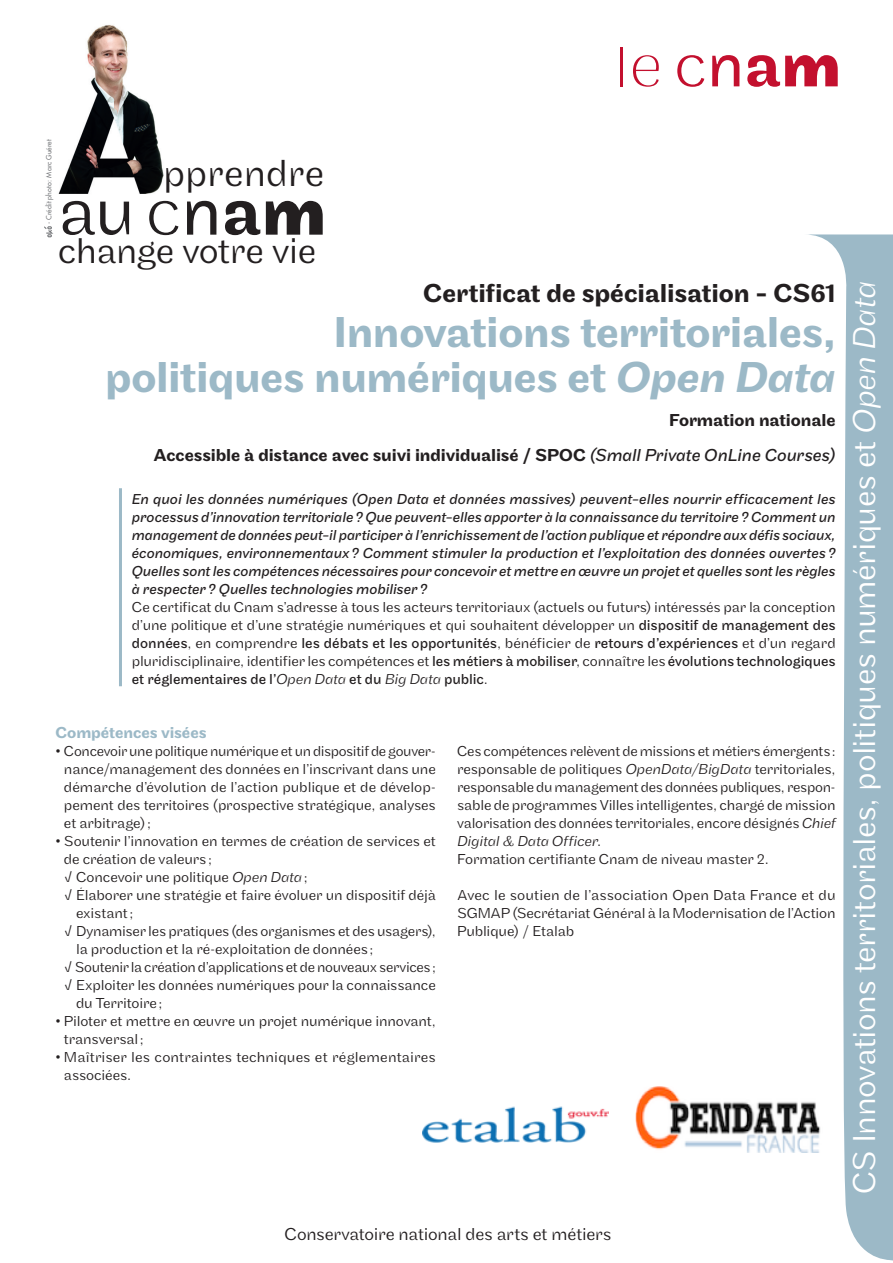
<style>
.page{position:relative;width:893px;height:1263px;background:#fff}
.page>*{position:absolute;margin:0;border:0;box-sizing:border-box;transform-origin:0 0}
.t1{font:300 71.4px "Maple";color:#231f20}
.t2{font:500 45px "Maple";letter-spacing:-.01em;color:#9cb9c7}
.t3{font:300 39.3px "Maple";letter-spacing:.005em;color:#231f20}
.t4{font:300 37.35px "Maple";letter-spacing:-.015em;color:#231f20}
.t5{font:300 33px "Maple";letter-spacing:-.015em;color:#fff}
.t6{font:500 27px "Maple";letter-spacing:-.005em;color:#231f20}
.t7{font:500 18px "Maple";letter-spacing:-.005em;color:#231f20}
.Texte_courant{font:300 18px "Maple";letter-spacing:-.01em;color:#231f20}
.Texte_courant-2{font:500 16.5px "Maple";letter-spacing:-.005em;color:#9cb9c7}
.Texte_courant-3{font:300 15px/18px "Maple";letter-spacing:-.01em;color:#231f20}
.Texte_courant-4{font:italic 15px/18px "Maple";letter-spacing:-.005em;color:#231f20;text-align:justify}
.Texte_courant-5{font:300 15px/18px "Maple";letter-spacing:.01em;color:#231f20}
.t8{font:500 7.05px "Futura Std";letter-spacing:.015em;color:#76787b}
.s1{font-style:italic}
.s2{font-weight:400;font-style:italic}
.s3{font-weight:400}
</style>
<div class="page">
<svg style="left:804px;top:234px;width:89px;height:1027px;fill:#9cb9c7"></svg>
<img style="left:58px;top:25px;width:109px;height:176px">
<svg style="left:149px;top:201px;width:29px;height:34px"></svg>
<svg style="left:187px;top:201px;width:29px;height:34px"></svg>
<svg style="left:266px;top:201px;width:57px;height:34px"></svg>
<svg style="left:225px;top:201px;width:35px;height:34px"></svg>
<svg style="left:633px;top:55px;width:26px;height:32px"></svg>
<hr style="left:621px;top:47px;width:2px;height:39px;background:#c3102e">
<svg style="left:677px;top:55px;width:27px;height:32px"></svg>
<svg style="left:712px;top:55px;width:27px;height:31px"></svg>
<svg style="left:747px;top:55px;width:91px;height:32px"></svg>
<svg style="left:44px;top:226px;width:9px;height:11px"></svg>
<hr style="left:119px;top:488px;width:3px;height:198px;background:#9cb9c7">
<img style="left:422px;top:1106px;width:186px;height:37px">
<img style="left:635px;top:1086px;width:201px;height:66px">
<p class="t8" style="left:45px;top:224px;width:86px;rotate:-90deg">- Crédit photo : Marc Guéret</p>
<p class="t1" style="left:58px;top:170px;width:79px">au</p>
<p class="t3" style="left:163px;top:150px;width:163px">pprendre</p>
<p class="t4" style="left:58px;top:230px;width:260px">change votre vie</p>
<p class="t6" style="left:423px;top:278px;width:414px">Certificat de spécialisation - CS61</p>
<p class="t2" style="left:334px;top:306px;width:504px">Innovations territoriales,</p>
<p class="t2" style="left:105px;top:351px;width:732px">politiques numériques et <span class="s1">Open Data</span></p>
<p class="t7" style="left:669px;top:410px;width:168px">Formation nationale</p>
<p class="t7" style="left:153px;top:444px;width:684px">Accessible à distance avec suivi individualisé / SPOC <span class="s2">(Small Private OnLine Courses)</span></p>
<p class="Texte_courant-4" style="left:132px;top:490px;width:705px">En quoi les données numériques (Open Data et données massives) peuvent-elles nourrir efficacement les processus d’innovation territoriale? Que peuvent-elles apporter à la connaissance du territoire? Comment un management de données peut-il participer à l’enrichissement de l’action publique et répondre aux défis sociaux, économiques, environnementaux? Comment stimuler la production et l’exploitation des données ouvertes?<br>Quelles sont les compétences nécessaires pour concevoir et mettre en œuvre un projet et quelles sont les règles à respecter? Quelles technologies mobiliser?</p>
<p class="Texte_courant-3" style="left:132px;top:598px;width:705px;text-align:justify">Ce certificat du Cnam s’adresse à tous les acteurs territoriaux (actuels ou futurs) intéressés par la conception d’une politique et d’une stratégie numériques et qui souhaitent développer un <span class="s3">dispositif de management des données</span>, en comprendre <span class="s3">les débats et les opportunités</span>, bénéficier de <span class="s3">retours d’expériences</span> et d’un regard pluridisciplinaire, identifier les compétences et <span class="s3">les métiers à mobiliser</span>, connaître les <span class="s3">évolutions technologiques et réglementaires de l’</span><span class="s1">Open Data</span> <span class="s3">et du</span> <span class="s1">Big Data</span> <span class="s3">public</span>.</p>
<p class="Texte_courant-2" style="left:55px;top:723px;width:153px">Compétences visées</p>
<p class="Texte_courant-3" style="left:64px;top:742px;width:373px;text-align:justify;text-indent:-9px">• Concevoir une politique numérique et un dispositif de gouver&shy;nance/management des données en l’inscrivant dans une démarche d’évolution de l’action publique et de dévelop&shy;pement des territoires (prospective stratégique, analyses et arbitrage);</p>
<p class="Texte_courant-3" style="left:64px;top:832px;width:373px;text-indent:-9px">• Soutenir l’innovation en termes de création de services et de création de valeurs;</p>
<p class="Texte_courant-3" style="left:64px;top:868px;width:245px">√ Concevoir une politique <span class="s1">Open Data</span>;</p>
<p class="Texte_courant-3" style="left:76px;top:886px;width:361px;text-indent:-12px">√ Élaborer une stratégie et faire évoluer un dispositif déjà existant;</p>
<p class="Texte_courant-3" style="left:76px;top:922px;width:361px;text-indent:-12px">√ Dynamiser les pratiques (des organismes et des usagers), la production et la ré-exploitation de données;</p>
<p class="Texte_courant-3" style="left:64px;top:958px;width:373px">√ Soutenir la création d’applications et de nouveaux services;</p>
<p class="Texte_courant-3" style="left:76px;top:976px;width:361px;text-indent:-12px">√ Exploiter les données numériques pour la connaissance du Territoire;</p>
<p class="Texte_courant-3" style="left:64px;top:1012px;width:373px;text-indent:-9px">• Piloter et mettre en œuvre un projet numérique innovant, transversal;</p>
<p class="Texte_courant-5" style="left:64px;top:1048px;width:373px;text-indent:-9px">• Maîtriser les contraintes techniques et réglementaires associées.</p>
<p class="Texte_courant-3" style="left:457px;top:742px;width:380px">Ces compétences relèvent de missions et métiers émergents:</p>
<p class="Texte_courant-3" style="left:457px;top:760px;width:380px;text-align:justify">responsable de politiques <span class="s1">OpenData/BigData</span> territoriales, responsable du management des données publiques, respon&shy;sable de programmes Villes intelligentes, chargé de mission valorisation des données territoriales, encore désignés <span class="s1">Chief Digital &amp; Data Officer</span>.</p>
<p class="Texte_courant-3" style="left:457px;top:850px;width:313px">Formation certifiante Cnam de niveau master 2.</p>
<p class="Texte_courant-3" style="left:457px;top:886px;width:380px;text-align:justify">Avec le soutien de l’association Open Data France et du SGMAP (Secrétariat Général à la Modernisation de l’Action Publique) / Etalab</p>
<p class="Texte_courant" style="left:284px;top:1224px;width:329px">Conservatoire national des arts et métiers</p>
<p class="t5" style="left:845px;top:1194px;width:915px;rotate:-90deg">CS Innovations territoriales, politiques numériques et <span class="s1">Open Data</span></p>
</div>
